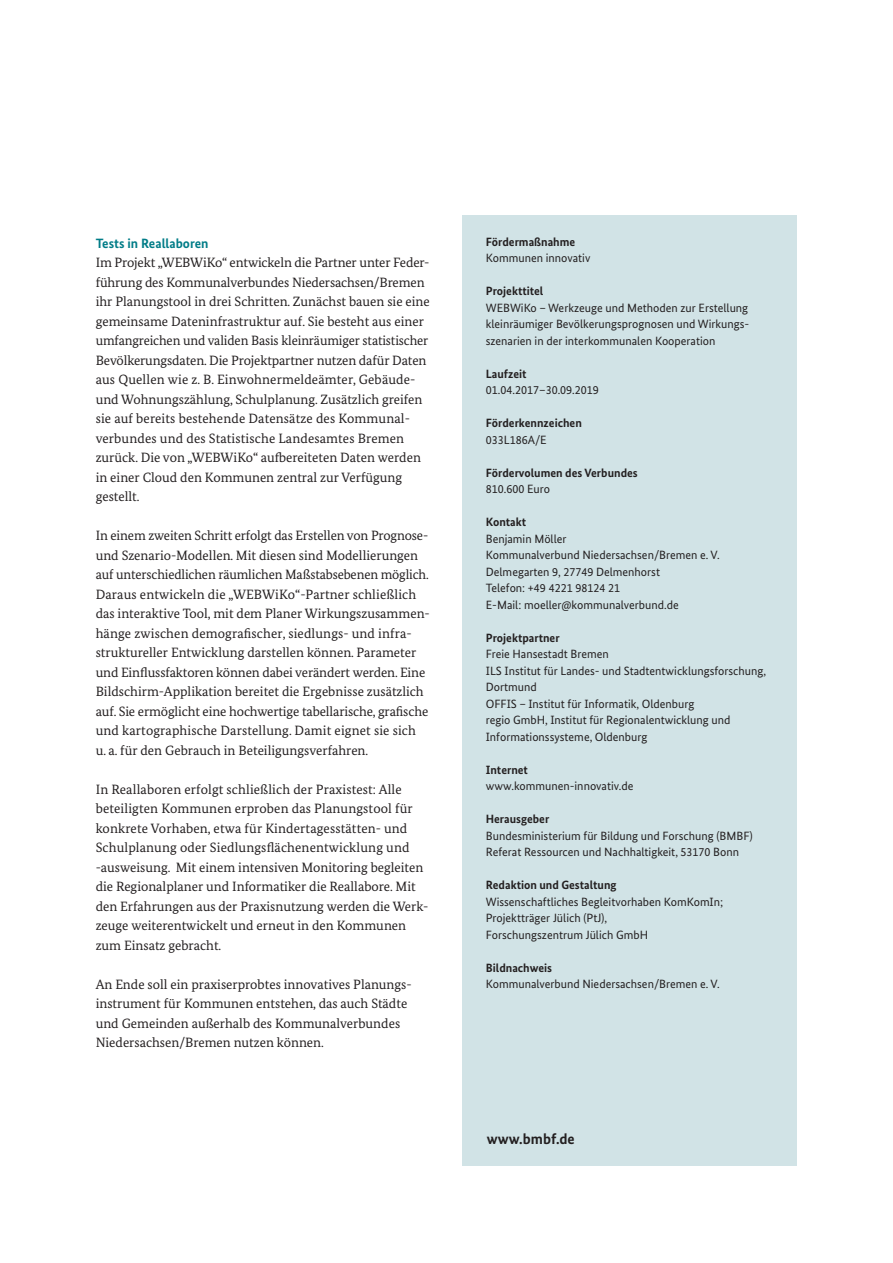
<style>
.page{position:relative;width:893px;height:1263px;background:#fff}
.page>*{position:absolute;margin:0;border:0;box-sizing:border-box;transform-origin:0 0}
.t1{font:700 15px "Bundes Sans";color:#231f20}
.t2{font:13.5px/19.5px "Bundes Serif";color:#231f20}
.t3{font:700 13.5px "Bundes Sans";color:#007c87}
.t4{font:12px/16.5px "Bundes Sans";color:#231f20}
.t5{font:700 12px "Bundes Sans";color:#231f20}
</style>
<div class="page">
<div style="left:463px;top:215px;width:334px;height:950px;background:#d1e3e6"></div>
<p class="t3" style="left:96px;top:235px;width:114px">Tests in Reallaboren</p>
<p class="t2" style="left:96px;top:253px;width:336px">Im Projekt „WEBWiKo“ entwickeln die Partner unter Feder&shy;führung des Kommunalverbundes Niedersachsen/Bremen ihr Planungstool in drei Schritten. Zunächst bauen sie eine gemeinsame Dateninfrastruktur auf. Sie besteht aus einer umfangreichen und validen Basis kleinräumiger statistischer Bevölkerungsdaten. Die Projektpartner nutzen dafür Daten aus Quellen wie z. B. Einwohnermeldeämter, Gebäude&shy;und Wohnungszählung, Schulplanung. Zusätzlich greifen sie auf bereits bestehende Datensätze des Kommunal&shy;verbundes und des Statistische Landesamtes Bremen zurück. Die von „WEBWiKo“ aufbereiteten Daten werden in einer Cloud den Kommunen zentral zur Verfügung gestellt.</p>
<p class="t2" style="left:96px;top:526px;width:336px">In einem zweiten Schritt erfolgt das Erstellen von Prognose&shy;und Szenario-Modellen. Mit diesen sind Modellierungen auf unterschiedlichen räumlichen Maßstabsebenen möglich.<br>Daraus entwickeln die „WEBWiKo“-Partner schließlich das interaktive Tool, mit dem Planer Wirkungszusammen&shy;hänge zwischen demografischer, siedlungs- und infra&shy;struktureller Entwicklung darstellen können. Parameter und Einflussfaktoren können dabei verändert werden. Eine Bildschirm-Applikation bereitet die Ergebnisse zusätzlich auf. Sie ermöglicht eine hochwertige tabellarische, grafische und kartographische Darstellung. Damit eignet sie sich<br>u. a. für den Gebrauch in Beteiligungsverfahren.</p>
<p class="t2" style="left:96px;top:779px;width:334px">In Reallaboren erfolgt schließlich der Praxistest: Alle beteiligten Kommunen erproben das Planungstool für konkrete Vorhaben, etwa für Kindertagesstätten- und Schulplanung oder Siedlungsflächenentwicklung und -ausweisung. Mit einem intensiven Monitoring begleiten die Regionalplaner und Informatiker die Reallabore. Mit den Erfahrungen aus der Praxisnutzung werden die Werk&shy;zeuge weiterentwickelt und erneut in den Kommunen zum Einsatz gebracht.</p>
<p class="t2" style="left:96px;top:974px;width:318px">An Ende soll ein praxiserprobtes innovatives Planungs&shy;instrument für Kommunen entstehen, das auch Städte und Gemeinden außerhalb des Kommunalverbundes Niedersachsen/Bremen nutzen können.</p>
<p class="t5" style="left:486px;top:234px;width:91px">Fördermaßnahme</p>
<p class="t4" style="left:486px;top:250px;width:106px">Kommunen innovativ</p>
<p class="t5" style="left:486px;top:284px;width:59px">Projekttitel</p>
<p class="t4" style="left:486px;top:299px;width:265px;text-align:justify">WEBWiKo – Werkzeuge und Methoden zur Erstellung kleinräumiger Bevölkerungsprognosen und Wirkungs&shy;szenarien in der interkommunalen Kooperation</p>
<p class="t5" style="left:486px;top:366px;width:42px">Laufzeit</p>
<p class="t4" style="left:486px;top:382px;width:115px">01.04.2017–30.09.2019</p>
<p class="t5" style="left:486px;top:416px;width:98px">Förderkennzeichen</p>
<p class="t4" style="left:486px;top:431px;width:62px">033L186A/E</p>
<p class="t5" style="left:486px;top:465px;width:153px">Fördervolumen des Verbundes</p>
<p class="t4" style="left:486px;top:481px;width:66px">810.600 Euro</p>
<p class="t5" style="left:486px;top:515px;width:42px">Kontakt</p>
<p class="t4" style="left:486px;top:530px;width:235px">Benjamin Möller<br>Kommunalverbund Niedersachsen/Bremen e. V.<br>Delmegarten 9, 27749 Delmenhorst<br>Telefon: +49 4221 98124 21<br>E-Mail: moeller@kommunalverbund.de</p>
<p class="t5" style="left:486px;top:630px;width:75px">Projektpartner</p>
<p class="t4" style="left:486px;top:646px;width:282px">Freie Hansestadt Bremen<br>ILS Institut für Landes- und Stadtentwicklungsforschung, Dortmund<br>OFFIS – Institut für Informatik, Oldenburg<br>regio GmbH, Institut für Regionalentwicklung und Informationssysteme, Oldenburg</p>
<p class="t5" style="left:486px;top:762px;width:44px">Internet</p>
<p class="t4" style="left:486px;top:778px;width:149px">www.kommunen-innovativ.de</p>
<p class="t5" style="left:486px;top:812px;width:65px">Herausgeber</p>
<p class="t4" style="left:486px;top:827px;width:268px">Bundesministerium für Bildung und Forschung (BMBF)<br>Referat Ressourcen und Nachhaltigkeit, 53170 Bonn</p>
<p class="t5" style="left:486px;top:878px;width:132px">Redaktion und Gestaltung</p>
<p class="t4" style="left:486px;top:893px;width:239px">Wissenschaftliches Begleitvorhaben KomKomIn;<br>Projektträger Jülich (PtJ),<br>Forschungszentrum Jülich GmbH</p>
<p class="t5" style="left:486px;top:960px;width:68px">Bildnachweis</p>
<p class="t4" style="left:486px;top:976px;width:235px">Kommunalverbund Niedersachsen/Bremen e. V.</p>
<p class="t1" style="left:487px;top:1129px;width:89px">www.bmbf.de</p>
</div>
